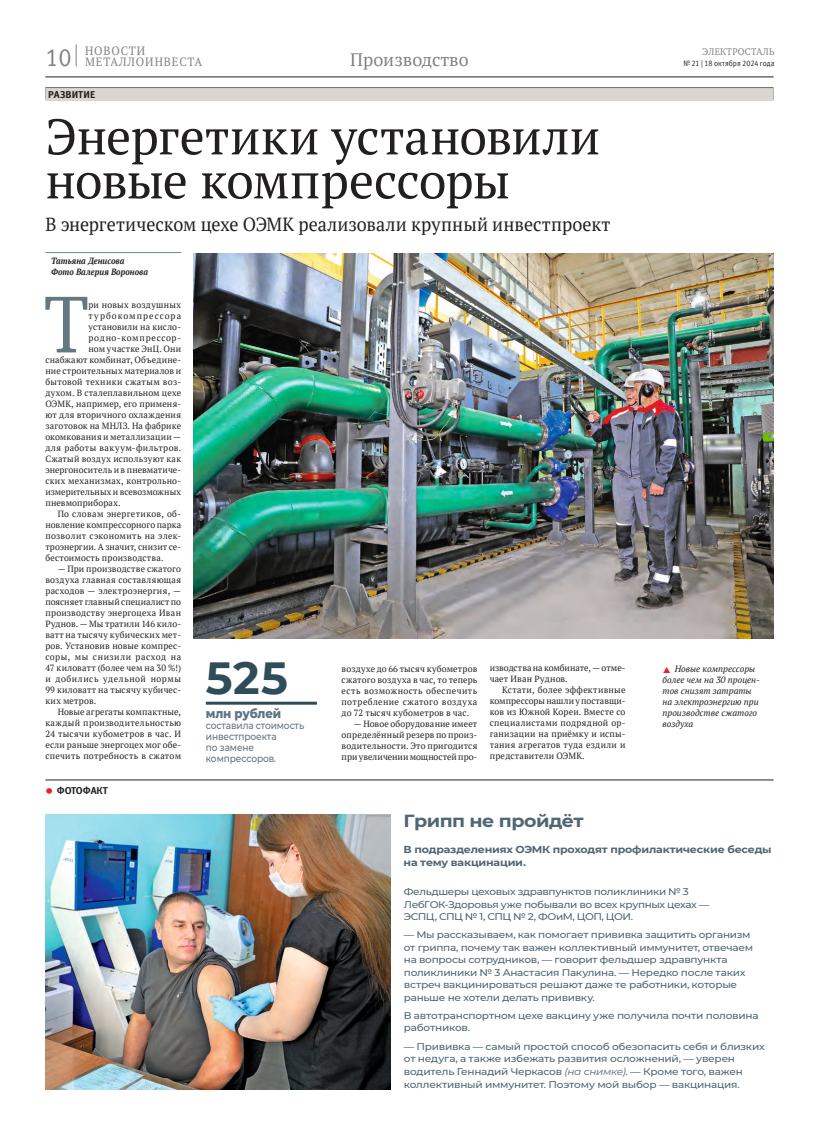
<style>
.page{position:relative;width:820px;height:1134px;background:#fff}
.page>*{position:absolute;margin:0;border:0;box-sizing:border-box;transform-origin:0 0}
.Буквица{font:82.9px "Charter C";color:#647882;scale:.9 1}
.Заголовок_50{font:50px/44px "PT Serif";letter-spacing:-.01em;color:#231f20}
.Цифра_66пт{font:700 45px "Montserrat";color:#304c59}
.Подзаголовок{font:19px "PT Serif";letter-spacing:.005em;color:#231f20;scale:.95 1}
.Колонтитул_рубрика{font:18px "PT Serif";color:#808285}
.Фотофакт{font:700 17.5px "Montserrat";letter-spacing:-.03em;color:#4f6673;scale:1.09 1}
.Цифра_текст{font:800 13px "Montserrat";letter-spacing:-.01em;color:#607480;scale:.9 1}
.t1{font:12px/11px "PT Serif";letter-spacing:.08em;color:#808285;scale:.95 1}
.Фотофакт-2{font:700 10.1px/13px "Montserrat";letter-spacing:-.015em;color:#4f6673;scale:1.09 1}
.Цифра_текст-2{font:500 10px/11px "Montserrat";letter-spacing:-.01em;color:#607480;scale:.9 1}
.Рубрика{font:700 10px "Meta Offc Pro";color:#231f20}
.t2{font:10px "Charter C";letter-spacing:.03em;color:#808285;scale:.92 1}
.Фотофакт-3{font:500 9.7px/12.5px "Montserrat";letter-spacing:-.025em;color:#4f6673;scale:1.09 1}
.Текст_основной{font:9px/11px "PT Serif";letter-spacing:.025em;color:#231f20;text-align:justify}
.Буквица-2{font:9px "PT Serif";letter-spacing:.025em;color:#231f20}
.t3{font:italic 9px/11px "PT Serif";color:#231f20}
.Буквица-3{font:9px "PT Serif";letter-spacing:.005em;color:#231f20}
.Текст_основной-2{font:9px/11px "PT Serif";letter-spacing:.005em;color:#231f20}
.Автор{font:italic 700 9px/11px "PT Serif";letter-spacing:.005em;color:#231f20;scale:.9 1}
.Буквица-4{font:9px "PT Serif";letter-spacing:.045em;color:#231f20}
.Буквица-5{font:9px "PT Serif";letter-spacing:.07em;color:#231f20}
.Буквица-6{font:9px "PT Serif";letter-spacing:.115em;color:#231f20}
.t4{font:8px "Meta Offc Pro Norm";letter-spacing:.005em;color:#231f20;scale:.9 1}
.s1{font-family:"Meta Offc Pro Norm";font-size:25px}
.s2{font-family:"Myriad Pro";font-weight:400;font-size:27px;color:#ee1d23}
.s3{font-family:"Modern Pictograms";font-style:normal;font-size:16px;color:#ee1d23}
.s4{font-weight:400;font-style:italic}
</style>
<div class="page">
<hr style="left:45px;top:77px;width:728px;height:1px;background:#231f20">
<svg style="left:76px;top:44px;width:1px;height:22px"></svg>
<div style="left:45px;top:87px;width:728px;height:12px;background:#757373"></div>
<div style="left:45px;top:88px;width:728px;height:13px;background:#d9d5d1"></div>
<hr style="left:45px;top:780px;width:728px;height:1px;background:#231f20">
<hr style="left:45px;top:252px;width:136px;height:1px;background:#6e8793">
<hr style="left:206px;top:702px;width:111px;height:3px;background:#304c59">
<img style="left:193px;top:253px;width:580px;height:385px">
<img style="left:45px;top:814px;width:346px;height:275px">
<h3 class="t1" style="left:85px;top:45px;width:125px;text-indent:-40px"><span class="s1">10</span> НОВОСТИ<br>МЕТАЛЛОИНВЕСТА</h3>
<p class="t2" style="left:702px;top:46px;width:80px">ЭЛЕКТРОСТАЛЬ</p>
<p class="Колонтитул_рубрика" style="left:350px;top:48px;width:120px">Производство</p>
<p class="t4" style="left:683px;top:58px;width:103px">№ 21 | 18 октября 2024 года</p>
<p class="Рубрика" style="left:48px;top:87px;width:48px">РАЗВИТИЕ</p>
<p class="Заголовок_50" style="left:45px;top:114px;width:556px">Энергетики установили новые компрессоры</p>
<p class="Подзаголовок" style="left:45px;top:212px;width:596px">В энергетическом цехе ОЭМК реализовали крупный инвестпроект</p>
<p class="Автор" style="left:51px;top:256px;width:109px">Татьяна Денисова<br>Фото Валерия Воронова</p>
<p class="Буквица" style="left:44px;top:278px;width:51px">Т</p>
<p class="Буквица-2" style="left:88px;top:299px;width:94px">ри новых воздушных</p>
<p class="Буквица-6" style="left:88px;top:310px;width:94px">турбокомпрессора</p>
<p class="Буквица-2" style="left:88px;top:321px;width:94px">установили на кисло-</p>
<p class="Буквица-5" style="left:88px;top:332px;width:94px">родно-компрессор-</p>
<p class="Буквица-2" style="left:88px;top:343px;width:94px">ном участке ЭнЦ. Они</p>
<p class="Буквица-2" style="left:45px;top:354px;width:137px">снабжают комбинат, Объедине-</p>
<p class="Буквица-2" style="left:45px;top:365px;width:137px">ние строительных материалов и</p>
<p class="Буквица-2" style="left:45px;top:376px;width:137px">бытовой техники сжатым воз-</p>
<p class="Буквица-2" style="left:45px;top:387px;width:137px">духом. В сталеплавильном цехе</p>
<p class="Буквица-2" style="left:45px;top:398px;width:137px">ОЭМК, например, его применя-</p>
<p class="Буквица-2" style="left:45px;top:409px;width:137px">ют для вторичного охлаждения</p>
<p class="Буквица-2" style="left:45px;top:420px;width:137px">заготовок на МНЛЗ. На фабрике</p>
<p class="Буквица-2" style="left:45px;top:431px;width:137px">окомкования и металлизации —</p>
<p class="Буквица-4" style="left:45px;top:442px;width:137px">для работы вакуум-фильтров.</p>
<p class="Буквица-2" style="left:45px;top:453px;width:137px">Сжатый воздух используют как</p>
<p class="Буквица-3" style="left:45px;top:464px;width:137px">энергоноситель и в пневматиче-</p>
<p class="Буквица-2" style="left:45px;top:475px;width:137px">ских механизмах, контрольно-</p>
<p class="Буквица-3" style="left:45px;top:486px;width:137px">измерительных и всевозможных</p>
<p class="Буквица-2" style="left:45px;top:497px;width:77px">пневмоприборах.</p>
<p class="Текст_основной" style="left:45px;top:509px;width:137px;text-indent:12px">По словам энергетиков, об&shy;новление компрессорного парка позволит сэкономить на элек&shy;троэнергии. А значит, снизит се&shy;бестоимость производства.</p>
<p class="Текст_основной" style="left:45px;top:564px;width:137px;text-indent:12px">— При производстве сжатого воздуха главная составляющая расходов — электроэнергия, — поясняет главный специалист по производству энергоцеха Иван Руднов. — Мы тратили 146 кило&shy;ватт на тысячу кубических мет&shy;ров. Установив новые компрес&shy;соры, мы снизили расход на 47 киловатт (более чем на 30 %!) и добились удельной нормы 99 киловатт на тысячу кубичес&shy;ких метров.</p>
<p class="Текст_основной" style="left:45px;top:707px;width:137px;text-indent:12px">Новые агрегаты компактные, каждый производительностью 24 тысячи кубометров в час. И если раньше энергоцех мог обе&shy;спечить потребность в сжатом</p>
<p class="Рубрика" style="left:45px;top:782px;width:64px"><span class="s2">•</span> ФОТОФАКТ</p>
<p class="Цифра_66пт" style="left:206px;top:645px;width:84px">525</p>
<p class="Цифра_текст" style="left:206px;top:703px;width:85px">млн рублей</p>
<p class="Цифра_текст-2" style="left:206px;top:719px;width:111px">составила стоимость инвестпроекта<br>по замене компрессоров.</p>
<p class="Текст_основной" style="left:341px;top:663px;width:137px">воздухе до 66 тысяч кубометров сжатого воздуха в час, то теперь есть возможность обеспечить потребление сжатого воздуха до 72 тысяч кубометров в час.</p>
<p class="Текст_основной" style="left:341px;top:718px;width:137px;text-indent:12px">— Новое оборудование имеет определённый резерв по произ&shy;водительности. Это пригодится при увеличении мощностей про-</p>
<p class="Текст_основной-2" style="left:489px;top:663px;width:137px">изводства на комбинате, — отме&shy;чает Иван Руднов.</p>
<p class="Текст_основной" style="left:489px;top:685px;width:137px;text-indent:12px">Кстати, более эффективные компрессоры нашли у поставщи&shy;ков из Южной Кореи. Вместе со специалистами подрядной ор&shy;ганизации на приёмку и испы&shy;тания агрегатов туда ездили и представители ОЭМК.</p>
<p class="t3" style="left:662px;top:663px;width:99px"><span class="s3">‐</span> Новые компрессоры более чем на 30 процен&shy;тов снизят затраты на электроэнергию при производстве сжатого воздуха</p>
<p class="Фотофакт" style="left:403px;top:809px;width:167px">Грипп не пройдёт</p>
<p class="Фотофакт-2" style="left:403px;top:842px;width:339px">В подразделениях ОЭМК проходят профилактические беседы на тему вакцинации.</p>
<p class="Фотофакт-3" style="left:403px;top:885px;width:282px">Фельдшеры цеховых здравпунктов поликлиники № 3<br>ЛебГОК-Здоровья уже побывали во всех крупных цехах —<br>ЭСПЦ, СПЦ № 1, СПЦ № 2, ФОиМ, ЦОП, ЦОИ.</p>
<p class="Фотофакт-3" style="left:403px;top:928px;width:322px">— Мы рассказываем, как помогает прививка защитить организм от гриппа, почему так важен коллективный иммунитет, отвечаем на вопросы сотрудников, — говорит фельдшер здравпункта поликлиники № 3 Анастасия Пакулина. — Нередко после таких встреч вакцинироваться решают даже те работники, которые раньше не хотели делать прививку.</p>
<p class="Фотофакт-3" style="left:403px;top:1009px;width:327px">В автотранспортном цехе вакцину уже получила почти половина работников.</p>
<p class="Фотофакт-3" style="left:403px;top:1039px;width:332px">— Прививка — самый простой способ обезопасить себя и близких от недуга, а также избежать развития осложнений, — уверен водитель Геннадий Черкасов <span class="s4">(на снимке)</span>. — Кроме того, важен коллективный иммунитет. Поэтому мой выбор — вакцинация.</p>
</div>
